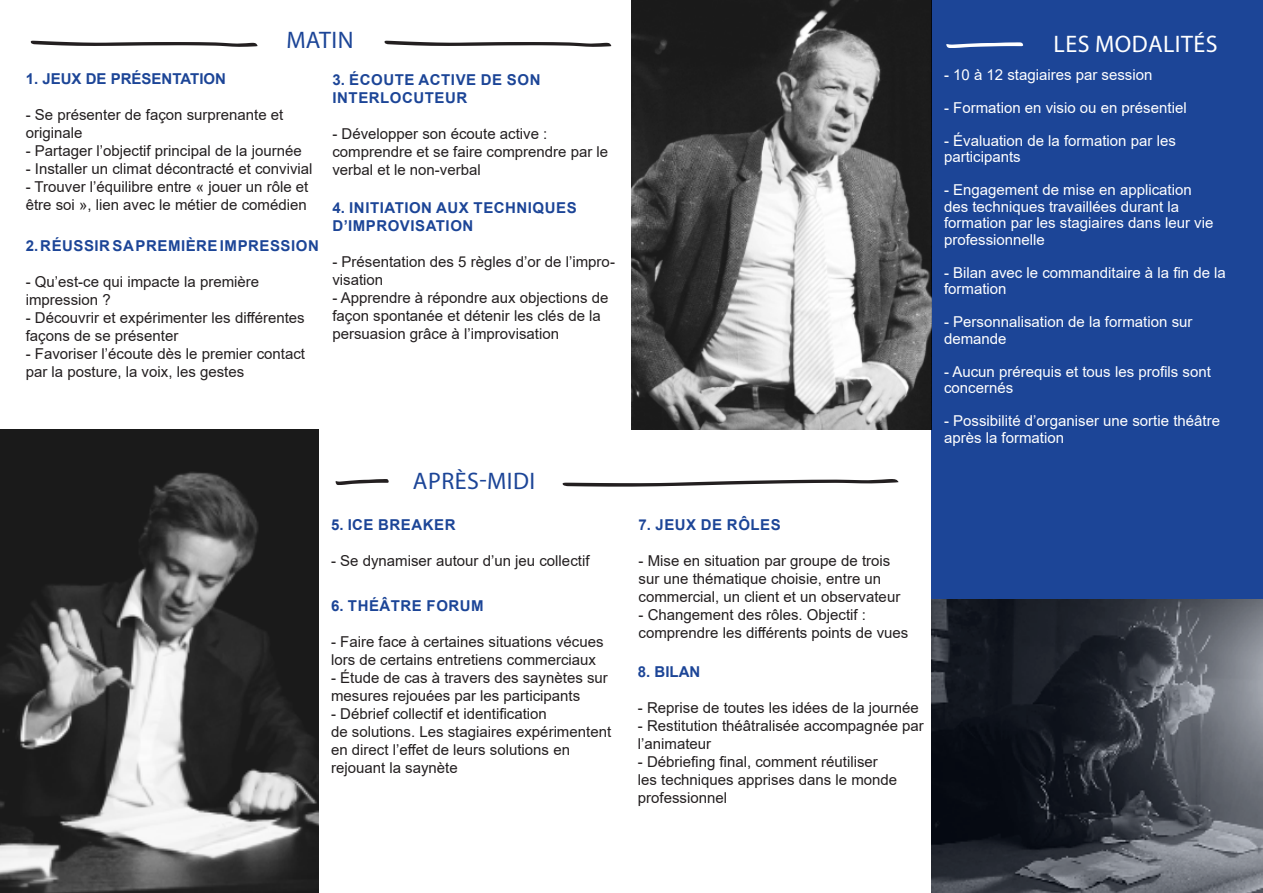
<style>
.page{position:relative;width:1263px;height:893px;background:#fff}
.page>*{position:absolute;margin:0;border:0;box-sizing:border-box;transform-origin:0 0}
.t1{font:24px "Myriad Pro";letter-spacing:.02em;color:#1c4597}
.t2{font:24px "Myriad Pro";letter-spacing:.02em;color:#fff}
.t3{font:15px/18px "Arial";color:#231f20}
.t4{font:15px/16.5px "Arial";color:#fff}
.t5{font:700 15px/18px "Arial";letter-spacing:.035em;color:#1c4597}
.t6{font:700 15px "Arial";color:#1c4597}
</style>
<div class="page">
<div style="left:931px;top:0;width:332px;height:893px;background:#1c4597"></div>
<img style="left:631px;top:0;width:300px;height:429px">
<img style="left:0;top:429px;width:319px;height:464px">
<svg style="left:31px;top:41px;width:227px;height:6px"></svg>
<svg style="left:384px;top:41px;width:227px;height:6px"></svg>
<svg style="left:946px;top:42px;width:77px;height:6px"></svg>
<img style="left:931px;top:599px;width:332px;height:294px">
<svg style="left:562px;top:479px;width:336px;height:8px"></svg>
<svg style="left:335px;top:479px;width:54px;height:6px"></svg>
<p class="t1" style="left:286px;top:25px;width:69px">MATIN</p>
<p class="t6" style="left:26px;top:69px;width:202px">1. JEUX DE PRÉSENTATION</p>
<p class="t3" style="left:26px;top:106px;width:259px">- Se présenter de façon surprenante et originale</p>
<p class="t3" style="left:26px;top:142px;width:277px">- Partager l’objectif principal de la journée</p>
<p class="t3" style="left:26px;top:160px;width:288px">- Installer un climat décontracté et convivial</p>
<p class="t3" style="left:26px;top:178px;width:284px">- Trouver l’équilibre entre « jouer un rôle et être soi », lien avec le métier de comédien</p>
<p class="t5" style="left:26px;top:237px;width:295px">2. RÉUSSIR SA PREMIÈRE IMPRESSION</p>
<p class="t3" style="left:26px;top:273px;width:235px">- Qu’est-ce qui impacte la première impression ?</p>
<p class="t3" style="left:26px;top:309px;width:280px">- Découvrir et expérimenter les différentes façons de se présenter</p>
<p class="t3" style="left:26px;top:345px;width:281px">- Favoriser l’écoute dès le premier contact par la posture, la voix, les gestes</p>
<p class="t5" style="left:332px;top:71px;width:210px">3. ÉCOUTE ACTIVE DE SON<br>INTERLOCUTEUR</p>
<p class="t3" style="left:332px;top:125px;width:277px">- Développer son écoute active : comprendre et se faire comprendre par le verbal et le non-verbal</p>
<p class="t5" style="left:332px;top:199px;width:246px">4. INITIATION AUX TECHNIQUES<br>D’IMPROVISATION</p>
<p class="t3" style="left:332px;top:252px;width:284px">- Présentation des 5 règles d’or de l’impro&shy;visation</p>
<p class="t3" style="left:332px;top:288px;width:277px">- Apprendre à répondre aux objections de façon spontanée et détenir les clés de la persuasion grâce à l’improvisation</p>
<p class="t1" style="left:413px;top:467px;width:124px">APRÈS-MIDI</p>
<p class="t5" style="left:331px;top:516px;width:126px">5. ICE BREAKER</p>
<p class="t3" style="left:331px;top:551px;width:260px">- Se dynamiser autour d’un jeu collectif</p>
<p class="t5" style="left:331px;top:597px;width:154px">6. THÉÂTRE FORUM</p>
<p class="t3" style="left:331px;top:633px;width:274px">- Faire face à certaines situations vécues lors de certains entretiens commerciaux</p>
<p class="t3" style="left:331px;top:669px;width:278px">- Étude de cas à travers des saynètes sur mesures rejouées par les participants</p>
<p class="t3" style="left:331px;top:705px;width:217px">- Débrief collectif et identification</p>
<p class="t3" style="left:331px;top:723px;width:282px">de solutions. Les stagiaires expérimentent en direct l’effet de leurs solutions en rejouant la saynète</p>
<p class="t2" style="left:1053px;top:30px;width:166px">LES MODALITÉS</p>
<p class="t4" style="left:944px;top:66px;width:210px">- 10 à 12 stagiaires par session</p>
<p class="t4" style="left:944px;top:99px;width:244px">- Formation en visio ou en présentiel</p>
<p class="t4" style="left:944px;top:132px;width:233px">- Évaluation de la formation par les participants</p>
<p class="t4" style="left:944px;top:182px;width:271px">- Engagement de mise en application des techniques travaillées durant la formation par les stagiaires dans leur vie professionnelle</p>
<p class="t4" style="left:944px;top:264px;width:283px">- Bilan avec le commanditaire à la fin de la formation</p>
<p class="t4" style="left:944px;top:314px;width:250px">- Personnalisation de la formation sur demande</p>
<p class="t4" style="left:944px;top:363px;width:268px">- Aucun prérequis et tous les profils sont concernés</p>
<p class="t4" style="left:944px;top:413px;width:277px">- Possibilité d’organiser une sortie théâtre après la formation</p>
<p class="t5" style="left:638px;top:516px;width:144px">7. JEUX DE RÔLES</p>
<p class="t3" style="left:638px;top:551px;width:263px">- Mise en situation par groupe de trois sur une thématique choisie, entre un commercial, un client et un observateur</p>
<p class="t3" style="left:638px;top:605px;width:271px">- Changement des rôles. Objectif : comprendre les différents points de vues</p>
<p class="t5" style="left:638px;top:663px;width:64px">8. BILAN</p>
<p class="t3" style="left:638px;top:698px;width:282px">- Reprise de toutes les idées de la journée</p>
<p class="t3" style="left:638px;top:716px;width:287px">- Restitution théâtralisée accompagnée par l’animateur</p>
<p class="t3" style="left:638px;top:752px;width:261px">- Débriefing final, comment réutiliser les techniques apprises dans le monde professionnel</p>
</div>
